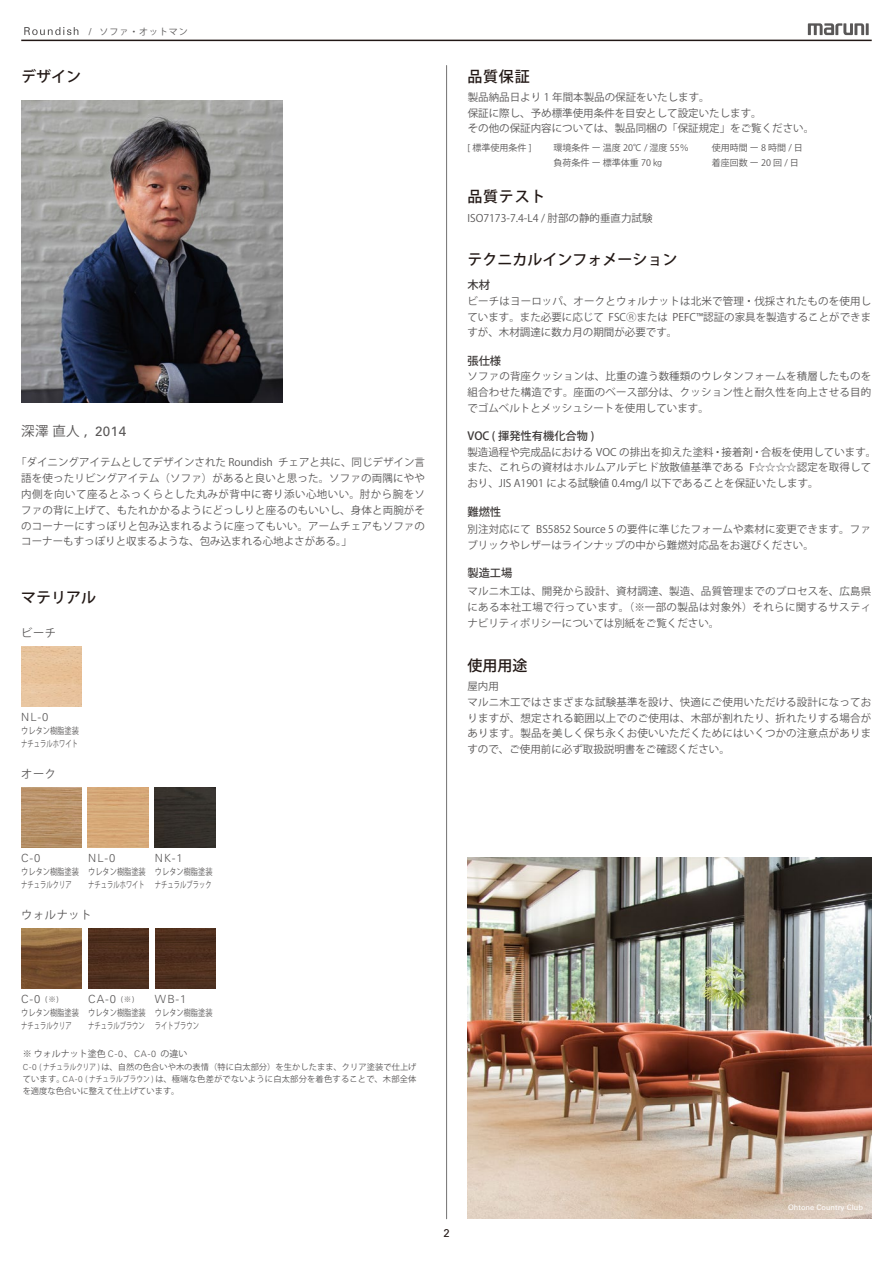
<style>
.page{position:relative;width:893px;height:1263px;background:#fff}
.page>*{position:absolute;margin:0;border:0;box-sizing:border-box;transform-origin:0 0}
.t1{font:500 15px "Koz Go Pro";color:#221815}
.t2{font:13.5px "Univers";color:#595757}
.t3{font:300 11.25px "Univers";letter-spacing:.1em;color:#595757}
.t4{font:500 11.25px "Koz Go Pro";color:#3e3a39}
.t5{font:11.25px "Koz Go Pr 6 N";letter-spacing:.05em;color:#595757}
.t6{font:11.25px "Univers";color:#221815}
.t7{font:10.5px/15.8px "Koz Go Pr 6 N";color:#595757;text-align:justify}
.t8{font:9px/15.8px "Koz Go Pr 6 N";color:#595757}
.t9{font:9px "Koz Go Pr 6 N";color:#595757;scale:.7 1}
.t10{font:9px "Koz Go Pr 6 N";color:#595757;scale:.8 1}
.t11{font:9px "Koz Go Pr 6 N";letter-spacing:.1em;color:#595757}
.t12{font:8.25px/12px "Koz Go Pr 6 N";letter-spacing:.025em;color:#595757;text-align:justify;scale:.8 1}
.t13{font:7.5px "Univers";color:#fff}
.s1{font-family:"Univers";font-size:9.75px}
.s2{font-family:"Koz Go Pr 6 N"}
.s3{font-family:"Koz Go Pr 6 N";font-weight:400;font-size:7.5px}
.s4{font-family:"Univers";font-weight:300}
</style>
<div class="page">
<hr style="left:21px;top:40px;width:851px;height:1px;background:#221815">
<hr style="left:446px;top:66px;width:1px;height:1153px;background:#727171">
<img style="left:468px;top:858px;width:404px;height:361px">
<img style="left:21px;top:646px;width:61px;height:61px">
<div style="left:155px;top:787px;width:60px;height:61px;background:#34302b"></div>
<img style="left:21px;top:787px;width:61px;height:61px">
<img style="left:21px;top:100px;width:262px;height:302px">
<img style="left:88px;top:787px;width:60px;height:61px">
<img style="left:21px;top:928px;width:61px;height:61px">
<img style="left:88px;top:928px;width:61px;height:61px">
<img style="left:155px;top:928px;width:61px;height:61px">
<svg style="left:808px;top:23px;width:61px;height:12px"></svg>
<svg style="left:24px;top:27px;width:54px;height:8px"></svg>
<p class="t11" style="left:89px;top:27px;width:100px"><span class="s1">/</span> ソファ・オットマン</p>
<h1 class="t1" style="left:21px;top:67px;width:61px">デザイン</h1>
<p class="t2" style="left:21px;top:423px;width:106px"><span class="s2">深澤 直人</span> , 2014</p>
<p class="t7" style="left:21px;top:455px;width:405px;text-indent:-5px">「ダイニングアイテムとしてデザインされた Roundish チェアと共に、同じデザイン言語を使ったリビングアイテム（ソファ）があると良いと思った。ソファの両隅にやや内側を向いて座るとふっくらとした丸みが背中に寄り添い心地いい。肘から腕をソファの背に上げて、もたれかかるようにどっしりと座るのもいいし、身体と両腕がそのコーナーにすっぽりと包み込まれるように座ってもいい。アームチェアもソファのコーナーもすっぽりと収まるような、包み込まれる心地よさがある。」</p>
<h1 class="t1" style="left:21px;top:588px;width:76px">マテリアル</h1>
<p class="t5" style="left:21px;top:626px;width:36px">ビーチ</p>
<p class="t3" style="left:21px;top:710px;width:29px">NL-0</p>
<p class="t10" style="left:21px;top:725px;width:74px">ウレタン樹脂塗装</p>
<p class="t9" style="left:21px;top:738px;width:82px">ナチュラルホワイト</p>
<p class="t5" style="left:21px;top:767px;width:36px">オーク</p>
<p class="t3" style="left:21px;top:851px;width:21px">C-0</p>
<p class="t3" style="left:88px;top:851px;width:29px">NL-0</p>
<p class="t3" style="left:155px;top:851px;width:29px">NK-1</p>
<p class="t10" style="left:21px;top:866px;width:241px">ウレタン樹脂塗装 ウレタン樹脂塗装 ウレタン樹脂塗装</p>
<p class="t9" style="left:21px;top:879px;width:73px">ナチュラルクリア</p>
<p class="t9" style="left:88px;top:879px;width:178px">ナチュラルホワイト ナチュラルブラック</p>
<p class="t5" style="left:21px;top:908px;width:72px">ウォルナット</p>
<p class="t3" style="left:21px;top:992px;width:39px">C-0 <span class="s3">(※)</span></p>
<p class="t10" style="left:21px;top:1007px;width:74px">ウレタン樹脂塗装</p>
<p class="t3" style="left:88px;top:992px;width:48px">CA-0 <span class="s3">(※)</span></p>
<p class="t10" style="left:88px;top:1007px;width:74px">ウレタン樹脂塗装</p>
<p class="t3" style="left:155px;top:992px;width:33px">WB-1</p>
<p class="t10" style="left:155px;top:1007px;width:74px">ウレタン樹脂塗装</p>
<p class="t9" style="left:21px;top:1020px;width:73px">ナチュラルクリア</p>
<p class="t9" style="left:88px;top:1020px;width:160px">ナチュラルブラウン ライトブラウン</p>
<p class="t8" style="left:23px;top:1046px;width:166px">※ ウォルナット塗色 <span class="s4">C-0</span>、<span class="s4">CA-0</span> の違い</p>
<p class="t12" style="left:23px;top:1061px;width:494px"><span class="s4">C-0</span> ( ナチュラルクリア ) は、自然の色合いや木の表情（特に白太部分）を生かしたまま、クリア塗装で仕上げています。<span class="s4">CA-0</span> ( ナチュラルブラウン ) は、極端な色差がでないように白太部分を着色することで、木部全体を適度な色合いに整えて仕上げています。</p>
<h1 class="t1" style="left:467px;top:67px;width:64px">品質保証</h1>
<p class="t7" style="left:468px;top:89px;width:348px;text-align:left">製品納品日より 1 年間本製品の保証をいたします。<br>保証に際し、予め標準使用条件を目安として設定いたします。<br>その他の保証内容については、製品同梱の「保証規定」をご覧ください。</p>
<p class="t8" style="left:554px;top:140px;width:137px">環境条件 ー 温度 20℃ / 湿度 55％負荷条件 ー 標準体重 70 ㎏</p>
<p class="t8" style="left:467px;top:140px;width:66px">[ 標準使用条件 ]</p>
<p class="t8" style="left:712px;top:140px;width:93px">使用時間 ー 8 時間 / 日着座回数 ー 20 回 / 日</p>
<h1 class="t1" style="left:467px;top:187px;width:79px">品質テスト</h1>
<p class="t7" style="left:467px;top:211px;width:187px">ISO7173-7.4-L4 / 肘部の静的垂直力試験</p>
<h1 class="t1" style="left:467px;top:250px;width:211px">テクニカルインフォメーション</h1>
<p class="t4" style="left:467px;top:278px;width:24px">木材</p>
<p class="t7" style="left:467px;top:293px;width:405px">ビーチはヨーロッパ、オークとウォルナットは北米で管理・伐採されたものを使用しています。また必要に応じて FSCⓇまたは PEFC™認証の家具を製造することができますが、木材調達に数カ月の期間が必要です。</p>
<p class="t4" style="left:467px;top:353px;width:35px">張仕様</p>
<p class="t7" style="left:467px;top:369px;width:405px">ソファの背座クッションは、比重の違う数種類のウレタンフォームを積層したものを組合わせた構造です。座面のベース部分は、クッション性と耐久性を向上させる目的でゴムベルトとメッシュシートを使用しています。</p>
<p class="t4" style="left:467px;top:429px;width:128px">VOC ( 揮発性有機化合物 )</p>
<p class="t7" style="left:467px;top:444px;width:410px;text-align:left">製造過程や完成品における VOC の排出を抑えた塗料・接着剤・合板を使用しています。また、これらの資材はホルムアルデヒド放散値基準である F☆☆☆☆認定を取得しており、JIS A1901 による試験値 0.4mg/l 以下であることを保証いたします。</p>
<p class="t4" style="left:467px;top:504px;width:35px">難燃性</p>
<p class="t7" style="left:467px;top:522px;width:405px">別注対応にて BS5852 Source 5 の要件に準じたフォームや素材に変更できます。ファブリックやレザーはラインナップの中から難燃対応品をお選びください。</p>
<p class="t4" style="left:467px;top:566px;width:46px">製造工場</p>
<p class="t7" style="left:467px;top:584px;width:405px">マルニ木工は、開発から設計、資材調達、製造、品質管理までのプロセスを、広島県にある本社工場で行っています。（※一部の製品は対象外）それらに関するサスティナビリティポリシーについては別紙をご覧ください。</p>
<h1 class="t1" style="left:467px;top:656px;width:61px">使用用途</h1>
<p class="t7" style="left:467px;top:679px;width:405px;text-align:left">屋内用<br>マルニ木工ではさまざまな試験基準を設け、快適にご使用いただける設計になっておりますが、想定される範囲以上でのご使用は、木部が割れたり、折れたりする場合があります。製品を美しく保ち永くお使いいただくためにはいくつかの注意点がありますので、ご使用前に必ず取扱説明書をご確認ください。</p>
<p class="t6" style="left:443px;top:1227px;width:8px">2</p>
<p class="t13" style="left:788px;top:1203px;width:77px">Ohtone Country Club</p>
</div>
